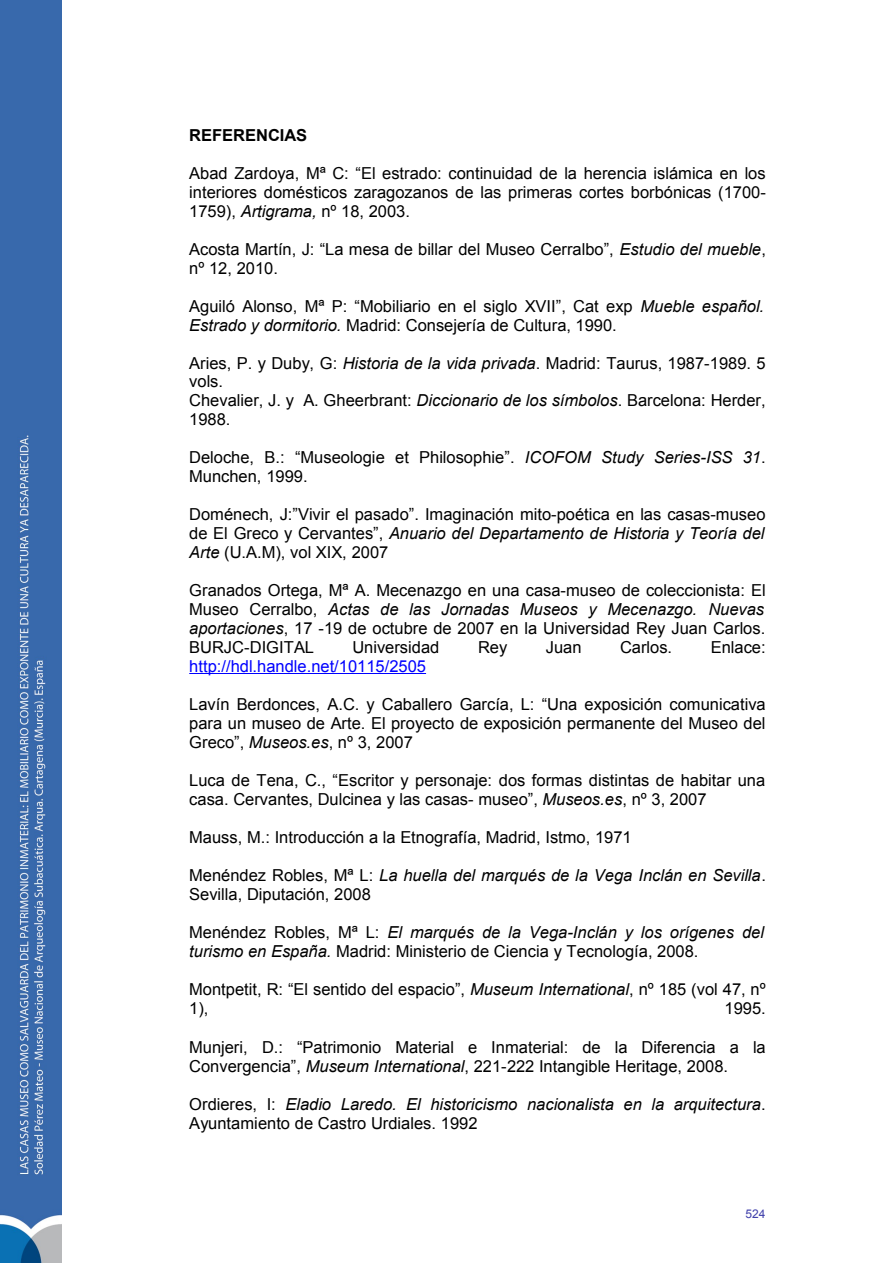
<style>
.page{position:relative;width:893px;height:1263px;background:#fff}
.page>*{position:absolute;margin:0;border:0;box-sizing:border-box;transform-origin:0 0}
.t1{font:16.5px/18.9px "Arial";color:#000}
.t2{font:italic 16.5px/18.9px "Arial";color:#000}
.t3{font:16.5px "Arial";color:#00f}
.t4{font:700 16.5px "Arial";color:#000}
.t5{font:12px "Arial";color:#4040ab}
.s1{font-style:italic}
.s2{font-style:normal}
</style>
<div class="page">
<img style="left:0;top:0;width:61px;height:1263px">
<hr style="left:189px;top:673px;width:237px;height:1px;background:#00f">
<p class="t4" style="left:189px;top:126px;width:119px">REFERENCIAS</p>
<p class="t1" style="left:189px;top:164px;width:578px;text-align:justify">Abad Zardoya, Mª C: “El estrado: continuidad de la herencia islámica en los interiores domésticos zaragozanos de las primeras cortes borbónicas (1700- 1759), <span class="s1">Artigrama,</span> nº 18, 2003.</p>
<p class="t1" style="left:189px;top:240px;width:578px">Acosta Martín, J: “La mesa de billar del Museo Cerralbo”, <span class="s1">Estudio del mueble</span>, nº 12, 2010.</p>
<p class="t1" style="left:189px;top:296px;width:576px">Aguiló Alonso, Mª P: “Mobiliario en el siglo XVII”, Cat exp <span class="s1">Mueble español.<br>Estrado y dormitorio.</span> Madrid: Consejería de Cultura, 1990.</p>
<p class="t1" style="left:189px;top:353px;width:578px">Aries, P. y Duby, G: <span class="s1">Historia de la vida privada</span>. Madrid: Taurus, 1987-1989. 5 vols.<br>Chevalier, J. y A. Gheerbrant: <span class="s1">Diccionario de los símbolos</span>. Barcelona: Herder, 1988.</p>
<p class="t1" style="left:189px;top:448px;width:578px">Deloche, B.: “Museologie et Philosophie”. <span class="s1">ICOFOM Study Series-ISS 31</span>.<br>Munchen, 1999.</p>
<p class="t1" style="left:189px;top:505px;width:577px;text-align:justify">Doménech, J:”Vivir el pasado”. Imaginación mito-poética en las casas-museo de El Greco y Cervantes”, <span class="s1">Anuario del Departamento de Historia y Teoría del Arte</span> (U.A.M), vol XIX, 2007</p>
<p class="t1" style="left:189px;top:581px;width:578px;text-align:justify">Granados Ortega, Mª A. Mecenazgo en una casa-museo de coleccionista: El Museo Cerralbo, <span class="s1">Actas de las Jornadas Museos y Mecenazgo. Nuevas aportaciones</span>, 17 -19 de octubre de 2007 en la Universidad Rey Juan Carlos.<br>BURJC-DIGITAL</p>
<p class="t1" style="left:352px;top:638px;width:89px">Universidad</p>
<p class="t1" style="left:478px;top:638px;width:31px">Rey</p>
<p class="t1" style="left:546px;top:638px;width:37px">Juan</p>
<p class="t1" style="left:620px;top:638px;width:54px">Carlos.</p>
<p class="t1" style="left:710px;top:638px;width:56px">Enlace:</p>
<p class="t3" style="left:189px;top:657px;width:238px">http://hdl.handle.net/10115/2505</p>
<p class="t1" style="left:189px;top:695px;width:578px;text-align:justify">Lavín Berdonces, A.C. y Caballero García, L: “Una exposición comunicativa para un museo de Arte. El proyecto de exposición permanente del Museo del Greco”, <span class="s1">Museos.es</span>, nº 3, 2007</p>
<p class="t1" style="left:189px;top:771px;width:577px">Luca de Tena, C., “Escritor y personaje: dos formas distintas de habitar una casa. Cervantes, Dulcinea y las casas- museo”, <span class="s1">Museos.es</span>, nº 3, 2007</p>
<p class="t1" style="left:189px;top:828px;width:444px">Mauss, M.: Introducción a la Etnografía, Madrid, Istmo, 1971</p>
<p class="t1" style="left:189px;top:866px;width:578px">Menéndez Robles, Mª L: <span class="s1">La huella del marqués de la Vega Inclán en Sevilla</span>.<br>Sevilla, Diputación, 2008</p>
<p class="t1" style="left:189px;top:923px;width:576px">Menéndez Robles, Mª L: <span class="s1">El marqués de la Vega-Inclán y los orígenes del turismo en España.</span> Madrid: Ministerio de Ciencia y Tecnología, 2008.</p>
<p class="t1" style="left:189px;top:979px;width:578px">Montpetit, R: “El sentido del espacio”, <span class="s1">Museum International</span>, nº 185 (vol 47, nº<br>1),</p>
<p class="t1" style="left:724px;top:999px;width:43px">1995.</p>
<p class="t1" style="left:189px;top:1038px;width:578px">Munjeri, D.: “Patrimonio Material e Inmaterial: de la Diferencia a la<br>Convergencia”, <span class="s1">Museum International</span>, 221-222 Intangible Heritage, 2008.</p>
<p class="t2" style="left:189px;top:1095px;width:578px"><span class="s2">Ordieres, I:</span> Eladio Laredo. El historicismo nacionalista en la arquitectura<span class="s2">.<br>Ayuntamiento de Castro Urdiales. 1992</span></p>
<p class="t5" style="left:745px;top:1206px;width:22px">524</p>
</div>
